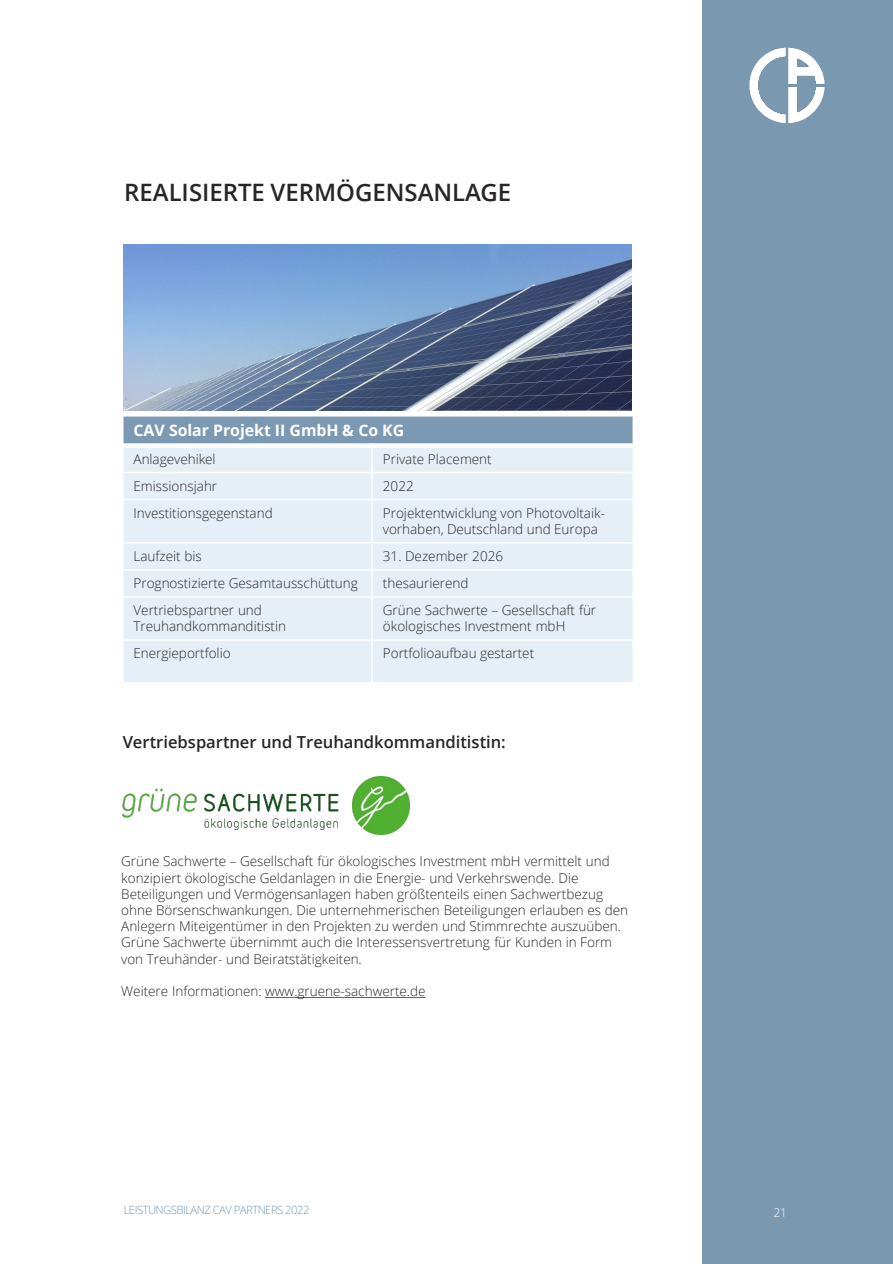
<style>
.page{position:relative;width:893px;height:1264px;background:#fff}
.page>*{position:absolute;margin:0;border:0;box-sizing:border-box;transform-origin:0 0}
.t1{font:600 24px "Open Sans";color:#292526}
.t2{font:600 16.5px "Open Sans";color:#292526}
.t3{font:700 15.9px "Open Sans";color:#fff}
.t4{font:300 13.5px/16.2px "Open Sans";color:#292526}
.t5{font:300 12px "Open Sans";color:#fff}
.t6{font:300 11.4px "Open Sans";letter-spacing:-.05em;color:#7b98b1}
</style>
<div class="page">
<div style="left:702px;top:0;width:190px;height:1263px;background:#7b98b1"></div>
<div style="left:123px;top:416px;width:510px;height:29px;background:#7c99b4"></div>
<div style="left:123px;top:445px;width:249px;height:27px;background:#deebf7"></div>
<div style="left:372px;top:445px;width:261px;height:27px;background:#deebf7"></div>
<div style="left:123px;top:472px;width:249px;height:27px;background:#deebf7"></div>
<div style="left:372px;top:472px;width:261px;height:27px;background:#deebf7"></div>
<div style="left:123px;top:499px;width:249px;height:43px;background:#deebf7"></div>
<div style="left:372px;top:499px;width:261px;height:43px;background:#deebf7"></div>
<div style="left:123px;top:542px;width:249px;height:27px;background:#deebf7"></div>
<div style="left:372px;top:542px;width:261px;height:27px;background:#deebf7"></div>
<div style="left:123px;top:569px;width:249px;height:27px;background:#deebf7"></div>
<div style="left:372px;top:569px;width:261px;height:27px;background:#deebf7"></div>
<div style="left:123px;top:596px;width:249px;height:44px;background:#deebf7"></div>
<div style="left:372px;top:596px;width:261px;height:44px;background:#deebf7"></div>
<div style="left:123px;top:640px;width:249px;height:42px;background:#deebf7"></div>
<div style="left:372px;top:640px;width:261px;height:42px;background:#deebf7"></div>
<hr style="left:371px;top:443px;width:2px;height:240px;background:#fff">
<svg style="left:123px;top:443px;width:509px;height:4px;background:#f6f8f9"></svg>
<hr style="left:122px;top:471px;width:512px;height:2px;background:#fff">
<hr style="left:122px;top:498px;width:512px;height:2px;background:#fff">
<hr style="left:122px;top:542px;width:512px;height:1px;background:#fff">
<hr style="left:122px;top:569px;width:512px;height:1px;background:#fff">
<hr style="left:122px;top:596px;width:512px;height:1px;background:#fff">
<hr style="left:122px;top:639px;width:512px;height:1px;background:#fff">
<hr style="left:632px;top:415px;width:2px;height:268px;background:#fff">
<hr style="left:122px;top:681px;width:512px;height:2px;background:#fff">
<img style="left:749px;top:47px;width:76px;height:76px">
<img style="left:123px;top:244px;width:508px;height:167px">
<img style="left:122px;top:776px;width:288px;height:58px">
<p class="t1" style="left:124px;top:176px;width:388px">REALISIERTE VERMÖGENSANLAGE</p>
<p class="t3" style="left:133px;top:419px;width:272px">CAV Solar Projekt II GmbH &amp; Co KG</p>
<p class="t4" style="left:133px;top:450px;width:84px">Anlagevehikel</p>
<p class="t4" style="left:383px;top:450px;width:110px">Private Placement</p>
<p class="t4" style="left:133px;top:477px;width:85px">Emissionsjahr</p>
<p class="t4" style="left:383px;top:477px;width:32px">2022</p>
<p class="t4" style="left:133px;top:504px;width:141px">Investitionsgegenstand</p>
<p class="t4" style="left:383px;top:504px;width:223px">Projektentwicklung von Photovoltaik&shy;vorhaben, Deutschland und Europa</p>
<p class="t4" style="left:133px;top:547px;width:70px">Laufzeit bis</p>
<p class="t4" style="left:383px;top:547px;width:122px">31. Dezember 2026</p>
<p class="t4" style="left:133px;top:574px;width:226px">Prognostizierte Gesamtausschüttung</p>
<p class="t4" style="left:383px;top:574px;width:87px">thesaurierend</p>
<p class="t4" style="left:133px;top:601px;width:154px">Vertriebspartner und<br>Treuhandkommanditistin</p>
<p class="t4" style="left:383px;top:601px;width:215px">Grüne Sachwerte – Gesellschaft für ökologisches Investment mbH</p>
<p class="t4" style="left:133px;top:644px;width:99px">Energieportfolio</p>
<p class="t4" style="left:383px;top:644px;width:153px">Portfolioaufbau gestartet</p>
<p class="t2" style="left:123px;top:730px;width:384px">Vertriebspartner und Treuhandkommanditistin:</p>
<p class="t4" style="left:121px;top:852px;width:508px">Grüne Sachwerte – Gesellschaft für ökologisches Investment mbH vermittelt und konzipiert ökologische Geldanlagen in die Energie- und Verkehrswende. Die Beteiligungen und Vermögensanlagen haben größtenteils einen Sachwertbezug ohne Börsenschwankungen. Die unternehmerischen Beteiligungen erlauben es den Anlegern Miteigentümer in den Projekten zu werden und Stimmrechte auszuüben.<br>Grüne Sachwerte übernimmt auch die Interessensvertretung für Kunden in Form von Treuhänder- und Beiratstätigkeiten.</p>
<p class="t4" style="left:121px;top:982px;width:306px">Weitere Informationen: www.gruene-sachwerte.de</p>
<p class="t6" style="left:124px;top:1201px;width:187px">LEISTUNGSBILANZ CAV PARTNERS 2022</p>
<p class="t5" style="left:773px;top:1203px;width:15px">21</p>
</div>
